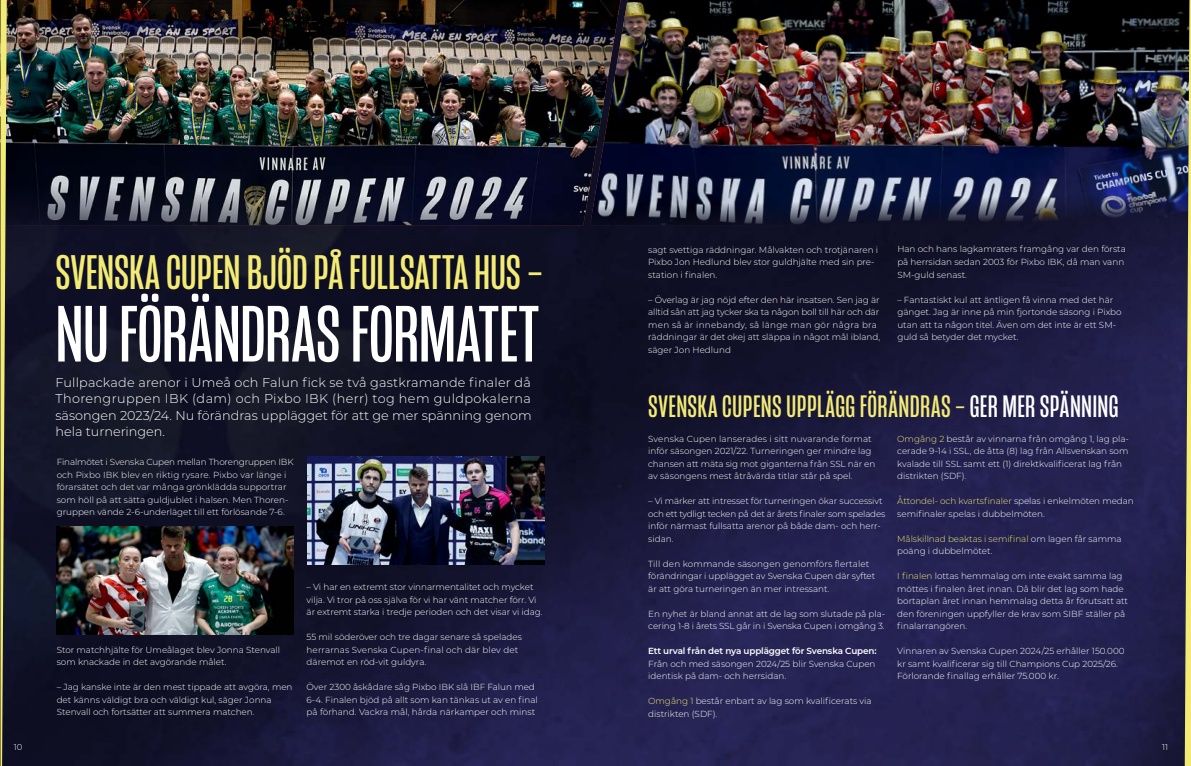
<style>
.page{position:relative;width:1191px;height:766px;background:#fff}
.page>*{position:absolute;margin:0;border:0;box-sizing:border-box;transform-origin:0 0}
.t1{font:81.8px "Mongoose";color:#fff}
.t2{font:49.8px "Mongoose";letter-spacing:-.005em;color:#f3eb75}
.t3{font:31.8px "Mongoose";letter-spacing:.01em;color:#f3eb75}
.t4{font:300 12.8px/16.5px "Montserrat";color:#fff;text-align:justify}
.t5{font:300 8.8px/12.5px "Montserrat";color:#fff}
.t6{font:600 8.8px "Montserrat";letter-spacing:-.015em;color:#fff}
.t7{font:300 8.5px "Montserrat";color:#fff}
.s1{color:#fff}
.s2{color:#f3eb75}
</style>
<div class="page">
<img style="left:7px;top:225px;width:1177px;height:540px">
<img style="left:7px;top:0;width:576px;height:225px">
<img style="left:307px;top:456px;width:237px;height:108px">
<img style="left:57px;top:526px;width:236px;height:108px">
<img style="left:590px;top:0;width:594px;height:225px">
<svg style="left:0;top:0;width:7px;height:765px;background:#938f54"></svg>
<svg style="left:1184px;top:0;width:7px;height:765px;background:#979462"></svg>
<h2 class="t2" style="left:55px;top:244px;width:489px">SVENSKA CUPEN BJÖD PÅ FULLSATTA HUS –</h2>
<h1 class="t1" style="left:55px;top:287px;width:485px">NU FÖRÄNDRAS FORMATET</h1>
<h3 class="t4" style="left:55px;top:373px;width:478px">Fullpackade arenor i Umeå och Falun fick se två gastkramande finaler då Thorengruppen IBK (dam) och Pixbo IBK (herr) tog hem guldpokalerna säsongen 2023/24. Nu förändras upplägget för att ge mer spänning genom hela turneringen.</h3>
<p class="t5" style="left:57px;top:455px;width:238px">Finalmötet i Svenska Cupen mellan Thorengruppen IBK och Pixbo IBK blev en riktig rysare. Pixbo var länge i förarsätet och det var många grönklädda supportrar som höll på att sätta guldjublet i halsen. Men Thoren&shy;gruppen vände 2-6-underläget till ett förlösande 7-6.</p>
<p class="t5" style="left:57px;top:642px;width:225px">Stor matchhjälte för Umeålaget blev Jonna Stenvall som knackade in det avgörande målet.</p>
<p class="t5" style="left:57px;top:680px;width:237px">– Jag kanske inte är den mest tippade att avgöra, men det känns väldigt bra och väldigt kul, säger Jonna<br>Stenvall och fortsätter att summera matchen.</p>
<p class="t5" style="left:306px;top:580px;width:237px">– Vi har en extremt stor vinnarmentalitet och mycket vilja. Vi tror på oss själva för vi har vänt matcher förr. Vi är extremt starka i tredje perioden och det visar vi idag.</p>
<p class="t5" style="left:306px;top:630px;width:217px">55 mil söderöver och tre dagar senare så spelades herrarnas Svenska Cupen-final och där blev det däremot en röd-vit guldyra.</p>
<p class="t5" style="left:306px;top:680px;width:233px">Över 2300 åskådare såg Pixbo IBK slå IBF Falun med<br>6-4. Finalen bjöd på allt som kan tänkas ut av en final på förhand. Vackra mål, hårda närkamper och minst</p>
<p class="t5" style="left:648px;top:243px;width:231px">sagt svettiga räddningar. Målvakten och trotjänaren i<br>Pixbo Jon Hedlund blev stor guldhjälte med sin pre&shy;station i finalen.</p>
<p class="t5" style="left:648px;top:293px;width:233px">– Överlag är jag nöjd efter den här insatsen. Sen jag är alltid sån att jag tycker ska ta någon boll till här och där men så är innebandy, så länge man gör några bra räddningar är det okej att släppa in något mål ibland, säger Jon Hedlund</p>
<p class="t5" style="left:897px;top:243px;width:230px">Han och hans lagkamraters framgång var den första på herrsidan sedan 2003 för Pixbo IBK, då man vann<br>SM-guld senast.</p>
<p class="t5" style="left:897px;top:293px;width:226px">– Fantastiskt kul att äntligen få vinna med det här gänget. Jag är inne på min fjortonde säsong i Pixbo utan att ta någon titel. Även om det inte är ett SM&shy;guld så betyder det mycket.</p>
<h3 class="t3" style="left:648px;top:388px;width:472px">SVENSKA CUPENS UPPLÄGG FÖRÄNDRAS – <span class="s1">GER MER SPÄNNING</span></h3>
<p class="t5" style="left:648px;top:432px;width:229px">Svenska Cupen lanserades i sitt nuvarande format inför säsongen 2021/22. Turneringen ger mindre lag chansen att mäta sig mot giganterna från SSL när en av säsongens mest åtråvärda titlar står på spel.</p>
<p class="t5" style="left:648px;top:494px;width:238px">– Vi märker att intresset för turneringen ökar successivt och ett tydligt tecken på det är årets finaler som spelades inför närmast fullsatta arenor på både dam- och herr&shy;sidan.</p>
<p class="t5" style="left:648px;top:557px;width:228px">Till den kommande säsongen genomförs flertalet förändringar i upplägget av Svenska Cupen där syftet är att göra turneringen än mer intressant.</p>
<p class="t5" style="left:648px;top:607px;width:238px">En nyhet är bland annat att de lag som slutade på pla&shy;cering 1-8 i årets SSL går in i Svenska Cupen i omgång 3.</p>
<p class="t6" style="left:648px;top:644px;width:230px">Ett urval från det nya upplägget för Svenska Cupen:</p>
<p class="t5" style="left:648px;top:657px;width:229px">Från och med säsongen 2024/25 blir Svenska Cupen identisk på dam- och herrsidan.</p>
<p class="t5" style="left:648px;top:694px;width:225px"><span class="s2">Omgång 1</span> består enbart av lag som kvalificerats via distrikten (SDF).</p>
<p class="t5" style="left:897px;top:432px;width:233px"><span class="s2">Omgång 2</span> består av vinnarna från omgång 1, lag pla&shy;cerade 9-14 i SSL, de åtta (8) lag från Allsvenskan som kvalade till SSL samt ett (1) direktkvalificerat lag från distrikten (SDF).</p>
<p class="t5" style="left:897px;top:494px;width:238px"><span class="s2">Åttondel- och kvartsfinaler</span> spelas i enkelmöten medan semifinaler spelas i dubbelmöten.</p>
<p class="t5" style="left:897px;top:532px;width:226px"><span class="s2">Målskillnad beaktas i semifinal</span> om lagen får samma poäng i dubbelmötet.</p>
<p class="t5" style="left:897px;top:569px;width:232px"><span class="s2">I finalen</span> lottas hemmalag om inte exakt samma lag möttes i finalen året innan. Då blir det lag som hade bortaplan året innan hemmalag detta år förutsatt att den föreningen uppfyller de krav som SIBF ställer på finalarrangören.</p>
<p class="t5" style="left:897px;top:644px;width:229px">Vinnaren av Svenska Cupen 2024/25 erhåller 150.000 kr samt kvalificerar sig till Champions Cup 2025/26.<br>Förlorande finallag erhåller 75.000 kr.</p>
<p class="t7" style="left:14px;top:740px;width:10px">10</p>
<p class="t7" style="left:1162px;top:740px;width:7px">11</p>
</div>
